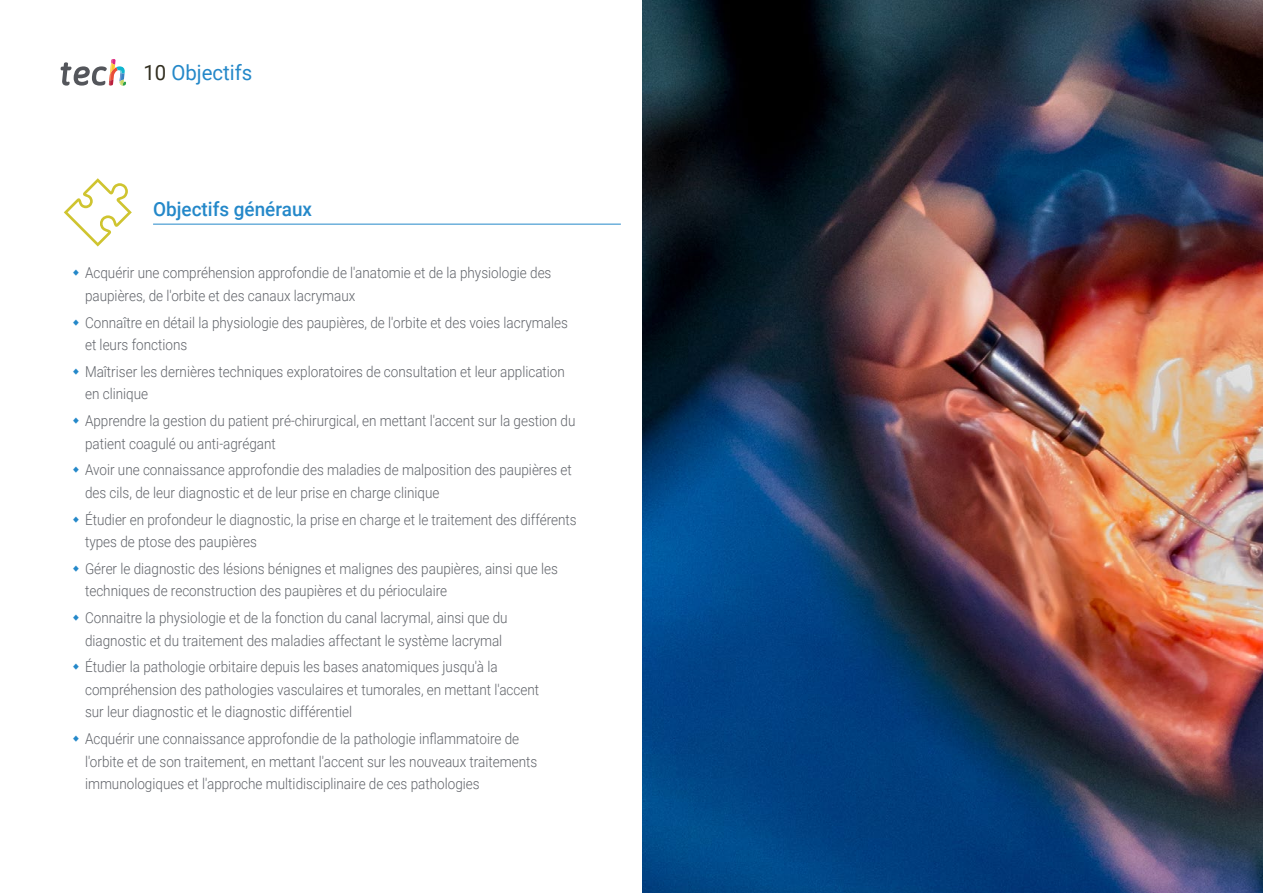
<style>
.page{position:relative;width:1263px;height:893px;background:#fff}
.page>*{position:absolute;margin:0;border:0;box-sizing:border-box;transform-origin:0 0}
.t1{font:21px "Roboto";color:#2488c9}
.t2{font:500 19.5px "Roboto";color:#2488c9}
.t3{font:300 15px/22.5px "Roboto";color:#61646a;scale:.9 1}
.s1{color:#312e20}
</style>
<div class="page">
<hr style="left:153px;top:224px;width:468px;height:1px;background:#2488c9">
<svg style="left:64px;top:178px;width:68px;height:69px"></svg>
<img style="left:642px;top:0;width:621px;height:893px">
<svg style="left:61px;top:59px;width:65px;height:27px"></svg>
<h1 class="t1" style="left:144px;top:57px;width:110px"><span class="s1">10</span> Objectifs</h1>
<h2 class="t2" style="left:153px;top:195px;width:160px">Objectifs généraux</h2>
<p class="t3" style="left:85px;top:261px;width:520px">Acquérir une compréhension approfondie de l'anatomie et de la physiologie des paupières, de l'orbite et des canaux lacrymaux</p>
<p class="t3" style="left:85px;top:311px;width:538px">Connaître en détail la physiologie des paupières, de l'orbite et des voies lacrymales et leurs fonctions</p>
<p class="t3" style="left:85px;top:360px;width:535px">Maîtriser les dernières techniques exploratoires de consultation et leur application en clinique</p>
<p class="t3" style="left:85px;top:409px;width:546px">Apprendre la gestion du patient pré-chirurgical, en mettant l'accent sur la gestion du patient coagulé ou anti-agrégant</p>
<p class="t3" style="left:85px;top:458px;width:542px">Avoir une connaissance approfondie des maladies de malposition des paupières et des cils, de leur diagnostic et de leur prise en charge clinique</p>
<p class="t3" style="left:85px;top:507px;width:548px">Étudier en profondeur le diagnostic, la prise en charge et le traitement des différents types de ptose des paupières</p>
<p class="t3" style="left:85px;top:557px;width:527px">Gérer le diagnostic des lésions bénignes et malignes des paupières, ainsi que les techniques de reconstruction des paupières et du périoculaire</p>
<p class="t3" style="left:85px;top:606px;width:471px">Connaitre la physiologie et de la fonction du canal lacrymal, ainsi que du diagnostic et du traitement des maladies affectant le système lacrymal</p>
<p class="t3" style="left:85px;top:655px;width:506px">Étudier la pathologie orbitaire depuis les bases anatomiques jusqu'à la compréhension des pathologies vasculaires et tumorales, en mettant l'accent sur leur diagnostic et le diagnostic différentiel</p>
<p class="t3" style="left:85px;top:727px;width:504px">Acquérir une connaissance approfondie de la pathologie inflammatoire de l'orbite et de son traitement, en mettant l'accent sur les nouveaux traitements immunologiques et l'approche multidisciplinaire de ces pathologies</p>
</div>
